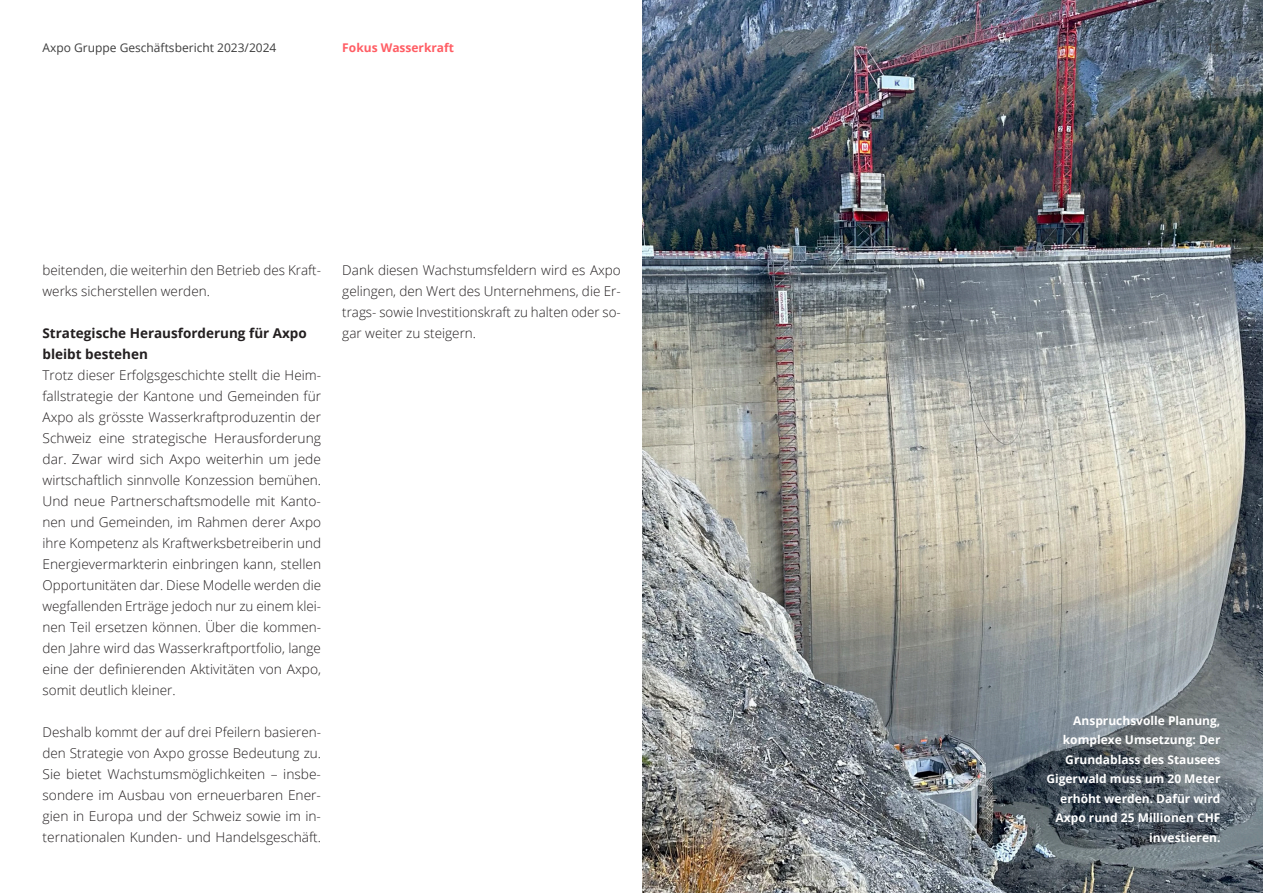
<style>
.page{position:relative;width:1263px;height:893px;background:#fff}
.page>*{position:absolute;margin:0;border:0;box-sizing:border-box;transform-origin:0 0}
.t1{font:300 13.5px/21px "Open Sans";color:#231f20;text-align:justify}
.t2{font:700 13.5px/21px "Open Sans";color:#231f20}
.t3{font:700 12px/19.5px "Open Sans";color:#fff;text-align:right}
.t4{font:12px "Open Sans";color:#3d3d3d}
.t5{font:700 12px "Open Sans";color:#ff5d64}
</style>
<div class="page">
<img style="left:642px;top:0;width:621px;height:893px">
<p class="t4" style="left:43px;top:39px;width:235px">Axpo Gruppe Geschäftsbericht 2023/2024</p>
<p class="t5" style="left:342px;top:39px;width:113px">Fokus Wasserkraft</p>
<p class="t4" style="left:1207px;top:39px;width:15px">11</p>
<p class="t1" style="left:43px;top:259px;width:280px">beitenden, die weiterhin den Betrieb des Kraft&shy;werks sicherstellen werden.</p>
<p class="t2" style="left:43px;top:322px;width:266px">Strategische Herausforderung für Axpo bleibt bestehen</p>
<p class="t1" style="left:43px;top:364px;width:280px">Trotz dieser Erfolgsgeschichte stellt die Heim&shy;fallstrategie der Kantone und Gemeinden für Axpo als grösste Wasserkraftproduzentin der Schweiz eine strategische Herausforderung dar. Zwar wird sich Axpo weiterhin um jede wirtschaftlich sinnvolle Konzession bemühen.<br>Und neue Partnerschaftsmodelle mit Kanto&shy;nen und Gemeinden, im Rahmen derer Axpo ihre Kompetenz als Kraftwerksbetreiberin und Energievermarkterin einbringen kann, stellen Opportunitäten dar. Diese Modelle werden die wegfallenden Erträge jedoch nur zu einem klei&shy;nen Teil ersetzen können. Über die kommen&shy;den Jahre wird das Wasserkraftportfolio, lange eine der definierenden Aktivitäten von Axpo, somit deutlich kleiner.</p>
<p class="t1" style="left:43px;top:721px;width:280px">Deshalb kommt der auf drei Pfeilern basieren&shy;den Strategie von Axpo grosse Bedeutung zu.<br>Sie bietet Wachstumsmöglichkeiten – insbe&shy;sondere im Ausbau von erneuerbaren Ener&shy;gien in Europa und der Schweiz sowie im in&shy;ternationalen Kunden- und Handelsgeschäft.</p>
<p class="t1" style="left:342px;top:259px;width:280px">Dank diesen Wachstumsfeldern wird es Axpo gelingen, den Wert des Unternehmens, die Er&shy;trags- sowie Investitionskraft zu halten oder so&shy;gar weiter zu steigern.</p>
<p class="t3" style="left:1046px;top:710px;width:176px">Anspruchsvolle Planung, komplexe Umsetzung: Der<br>Grundablass des Stausees<br>Gigerwald muss um 20 Meter erhöht werden. Dafür wird<br>Axpo rund 25 Millionen CHF investieren.</p>
</div>
